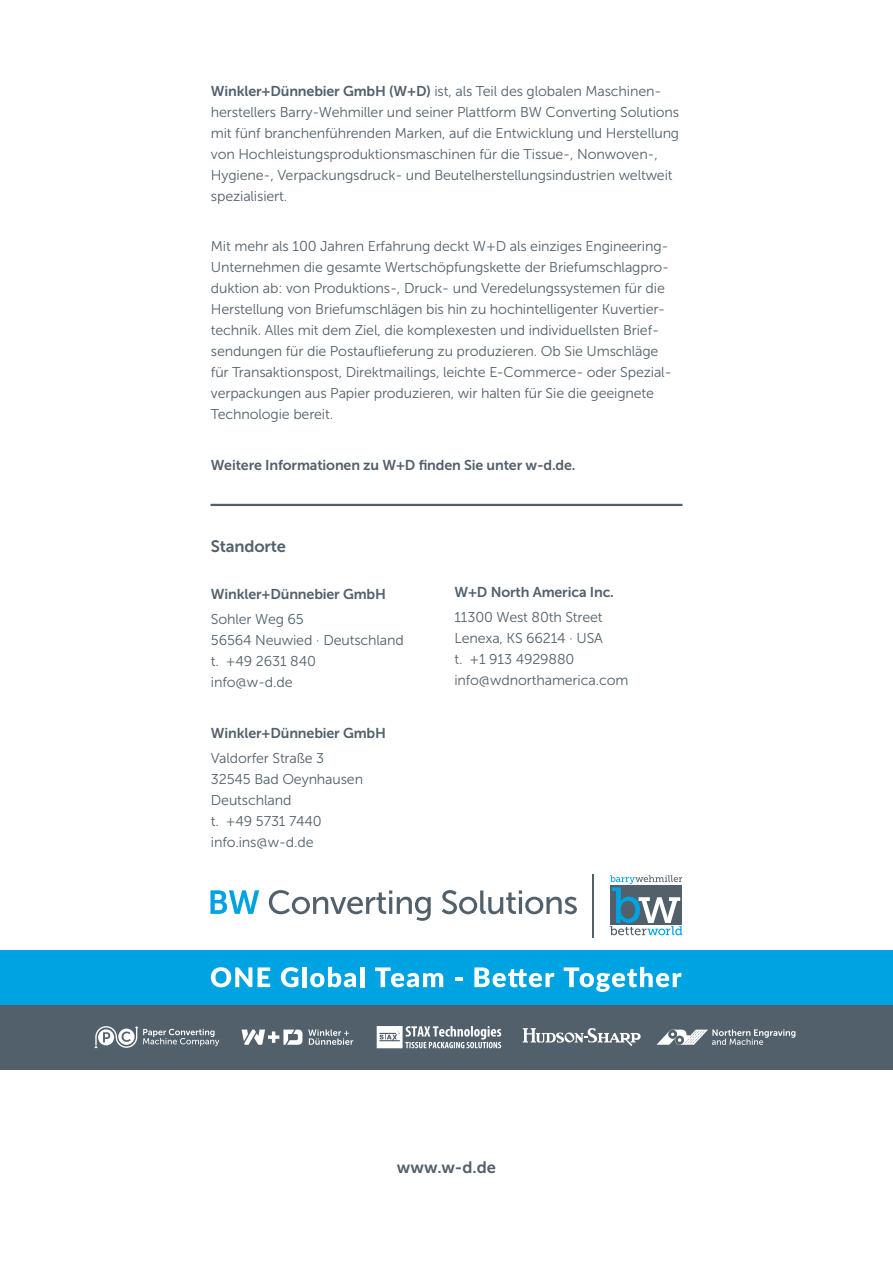
<style>
.page{position:relative;width:893px;height:1263px;background:#fff}
.page>*{position:absolute;margin:0;border:0;box-sizing:border-box;transform-origin:0 0}
.t1{font:16.5px "Museo Sans 700";letter-spacing:-.01em;color:#52606b}
.t2{font:14.25px/21px "Museo Sans 300";letter-spacing:-.01em;color:#52606b}
.t3{font:14.25px "Museo Sans 700";letter-spacing:-.01em;color:#52606b}
.s1{font-family:"Museo Sans 700"}
</style>
<div class="page">
<div style="left:0;top:1004px;width:893px;height:66px;background:#52606b"></div>
<div style="left:0;top:950px;width:893px;height:54px;background:#00a3e2"></div>
<svg style="left:211px;top:967px;width:41px;height:20px"></svg>
<svg style="left:258px;top:967px;width:12px;height:20px"></svg>
<svg style="left:281px;top:967px;width:18px;height:20px"></svg>
<hr style="left:303px;top:967px;width:4px;height:20px;background:#fff">
<svg style="left:310px;top:967px;width:46px;height:20px"></svg>
<hr style="left:360px;top:967px;width:4px;height:20px;background:#fff">
<svg style="left:375px;top:967px;width:68px;height:20px"></svg>
<svg style="left:455px;top:977px;width:7px;height:3px"></svg>
<svg style="left:474px;top:967px;width:80px;height:20px"></svg>
<svg style="left:564px;top:967px;width:118px;height:25px"></svg>
<svg style="left:210px;top:890px;width:49px;height:24px"></svg>
<svg style="left:269px;top:890px;width:162px;height:31px"></svg>
<svg style="left:442px;top:890px;width:135px;height:24px"></svg>
<svg style="left:610px;top:875px;width:72px;height:60px"></svg>
<hr style="left:592px;top:874px;width:2px;height:63px;background:#52606b">
<svg style="left:242px;top:1029px;width:60px;height:16px"></svg>
<svg style="left:308px;top:1029px;width:45px;height:16px"></svg>
<svg style="left:94px;top:1026px;width:125px;height:22px"></svg>
<svg style="left:522px;top:1028px;width:119px;height:18px"></svg>
<svg style="left:377px;top:1026px;width:124px;height:22px"></svg>
<svg style="left:656px;top:1029px;width:139px;height:16px"></svg>
<hr style="left:210px;top:504px;width:472px;height:2px;background:#52606b">
<p class="t2" style="left:211px;top:80px;width:470px"><span class="s1">Winkler+Dünnebier GmbH (W+D)</span> ist, als Teil des globalen Maschinen&shy;herstellers Barry-Wehmiller und seiner Plattform BW Converting Solutions mit fünf branchenführenden Marken, auf die Entwicklung und Herstellung von Hochleistungsproduktionsmaschinen für die Tissue-, Nonwoven-, Hygiene-, Verpackungsdruck- und Beutelherstellungsindustrien weltweit spezialisiert.</p>
<p class="t2" style="left:211px;top:236px;width:462px">Mit mehr als 100 Jahren Erfahrung deckt W+D als einziges Engineering-Unternehmen die gesamte Wertschöpfungskette der Briefumschlagpro&shy;duktion ab: von Produktions-, Druck- und Veredelungssystemen für die Herstellung von Briefumschlägen bis hin zu hochintelligenter Kuvertier&shy;technik. Alles mit dem Ziel, die komplexesten und individuellsten Brief&shy;sendungen für die Postauflieferung zu produzieren. Ob Sie Umschläge für Transaktionspost, Direktmailings, leichte E-Commerce- oder Spezial&shy;verpackungen aus Papier produzieren, wir halten für Sie die geeignete Technologie bereit.</p>
<p class="t3" style="left:211px;top:457px;width:366px">Weitere Informationen zu W+D finden Sie unter w-d.de.</p>
<p class="t1" style="left:211px;top:538px;width:77px">Standorte</p>
<p class="t3" style="left:211px;top:586px;width:177px">Winkler+Dünnebier GmbH</p>
<p class="t2" style="left:211px;top:609px;width:194px">Sohler Weg 65<br>56564 Neuwied · Deutschland t. +49 2631 840<br>info@w-d.de</p>
<p class="t3" style="left:211px;top:725px;width:177px">Winkler+Dünnebier GmbH</p>
<p class="t2" style="left:211px;top:747px;width:154px">Valdorfer Straße 3<br>32545 Bad Oeynhausen<br>Deutschland<br>t. +49 5731 7440 info.ins@w-d.de</p>
<p class="t3" style="left:454px;top:584px;width:161px">W+D North America Inc.</p>
<p class="t2" style="left:454px;top:607px;width:176px">11300 West 80th Street<br>Lenexa, KS 66214 · USA<br>t. +1 913 4929880 info@wdnorthamerica.com</p>
<p class="t1" style="left:397px;top:1158px;width:101px">www.w-d.de</p>
</div>
